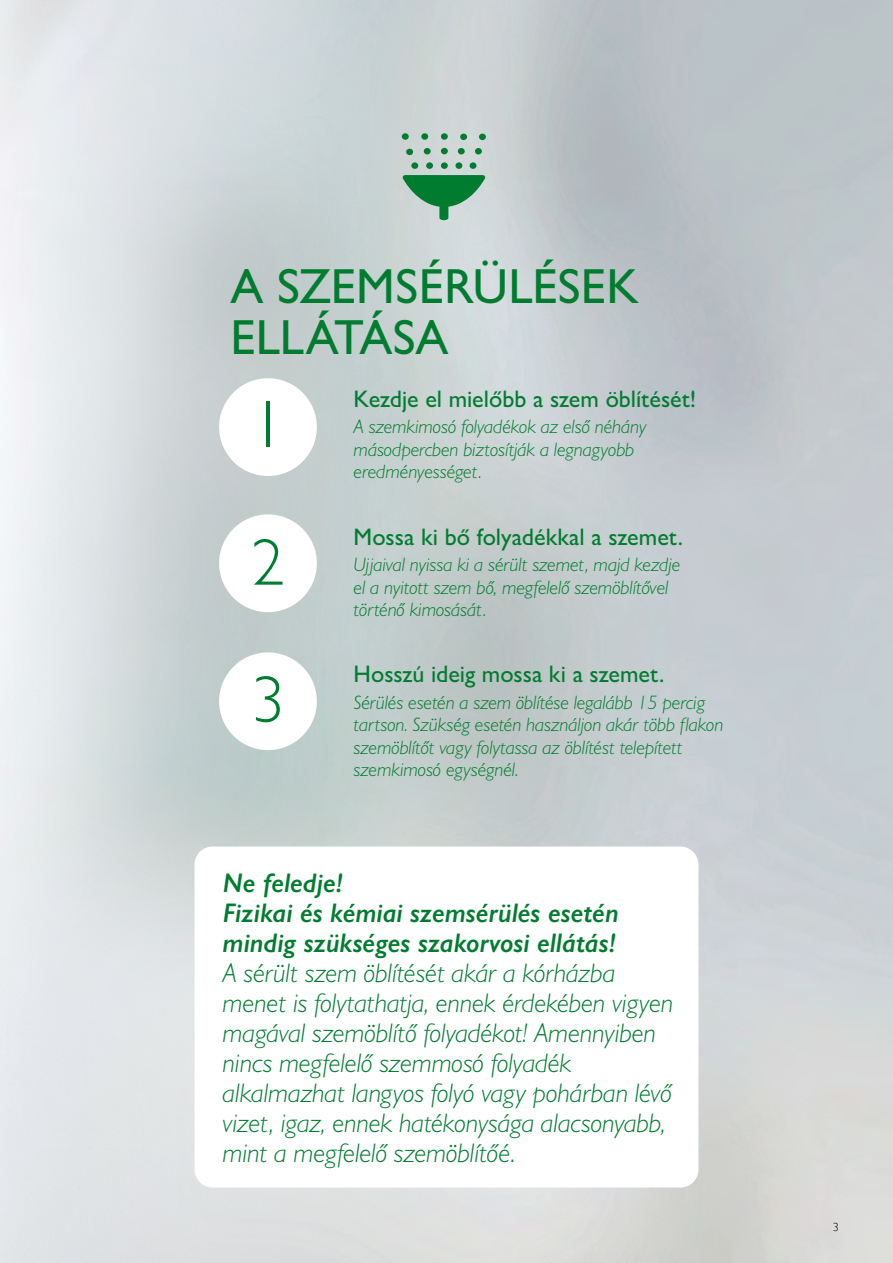
<style>
.page{position:relative;width:893px;height:1263px;background:#fff}
.page>*{position:absolute;margin:0;border:0;box-sizing:border-box;transform-origin:0 0}
.t1{font:300 66.15px "Gill Sans";color:#007c30}
.t2{font:500 49.5px/51px "Gill Sans MT Pro";letter-spacing:-.005em;color:#007c30}
.t3{font:italic 300 27px/30px "Gill Sans MT Pro";color:#007c30}
.t4{font:italic 600 27px/30px "Gill Sans";color:#007c30}
.t5{font:500 24px "Gill Sans MT Pro";color:#007c30}
.t6{font:italic 300 19.5px/22.5px "Gill Sans MT Pro";color:#007c30}
.t7{font:300 12px "Gill Sans";color:#000}
</style>
<div class="page">
<img style="left:0;top:0;width:893px;height:1263px">
<svg style="left:403px;top:175px;width:82px;height:45px;background:#5fa67d"></svg>
<div style="left:441px;top:148px;width:7px;height:6px;background:#007c30;border-radius:50%"></div>
<div style="left:441px;top:162px;width:7px;height:7px;background:#007c30;border-radius:50%"></div>
<div style="left:441px;top:133px;width:7px;height:7px;background:#007c30;border-radius:50%"></div>
<div style="left:421px;top:133px;width:7px;height:7px;background:#007c30;border-radius:50%"></div>
<div style="left:402px;top:133px;width:7px;height:7px;background:#007c30;border-radius:50%"></div>
<svg style="left:458px;top:148px;width:7px;height:7px"></svg>
<svg style="left:475px;top:148px;width:7px;height:7px"></svg>
<svg style="left:460px;top:134px;width:7px;height:6px"></svg>
<svg style="left:479px;top:134px;width:7px;height:6px"></svg>
<svg style="left:455px;top:162px;width:8px;height:7px"></svg>
<svg style="left:469px;top:162px;width:8px;height:7px"></svg>
<svg style="left:426px;top:162px;width:7px;height:7px"></svg>
<svg style="left:424px;top:148px;width:7px;height:7px"></svg>
<svg style="left:406px;top:149px;width:7px;height:7px"></svg>
<svg style="left:411px;top:162px;width:8px;height:7px"></svg>
<div style="left:219px;top:378px;width:98px;height:98px;background:#fff;border-radius:50%"></div>
<div style="left:219px;top:514px;width:98px;height:98px;background:#fff;border-radius:50%"></div>
<div style="left:219px;top:652px;width:98px;height:98px;background:#fff;border-radius:50%"></div>
<div style="left:195px;top:846px;width:503px;height:341px;background:#fff;border-radius:18px"></div>
<h2 class="t2" style="left:230px;top:260px;width:410px">A SZEMSÉRÜLÉSEK<br>ELLÁTÁSA</h2>
<h1 class="t1" style="left:251px;top:373px;width:35px">1</h1>
<p class="t5" style="left:354px;top:384px;width:344px">Kezdje el mielőbb a szem öblítését!</p>
<p class="t6" style="left:354px;top:415px;width:294px">A szemkimosó folyadékok az első néhány másodpercben biztosítják a legnagyobb eredményességet.</p>
<h1 class="t1" style="left:251px;top:511px;width:35px">2</h1>
<p class="t5" style="left:354px;top:522px;width:331px">Mossa ki bő folyadékkal a szemet.</p>
<p class="t6" style="left:354px;top:553px;width:328px">Ujjaival nyissa ki a sérült szemet, majd kezdje el a nyitott szem bő, megfelelő szemöblítővel történő kimosását.</p>
<h1 class="t1" style="left:251px;top:648px;width:35px">3</h1>
<p class="t5" style="left:354px;top:659px;width:312px">Hosszú ideig mossa ki a szemet.</p>
<p class="t6" style="left:354px;top:690px;width:371px">Sérülés esetén a szem öblítése legalább 15 percig tartson. Szükség esetén használjon akár több flakon szemöblítőt vagy folytassa az öblítést telepített szemkimosó egységnél.</p>
<h3 class="t4" style="left:223px;top:868px;width:398px">Ne feledje!<br>Fizikai és kémiai szemsérülés esetén mindig szükséges szakorvosi ellátás!</h3>
<p class="t3" style="left:223px;top:958px;width:452px">A sérült szem öblítését akár a kórházba menet is folytathatja, ennek érdekében vigyen magával szemöblítő folyadékot! Amennyiben nincs megfelelő szemmosó folyadék alkalmazhat langyos folyó vagy pohárban lévő vizet, igaz, ennek hatékonysága alacsonyabb, mint a megfelelő szemöblítőé.</p>
<p class="t7" style="left:833px;top:1218px;width:7px">3</p>
</div>
